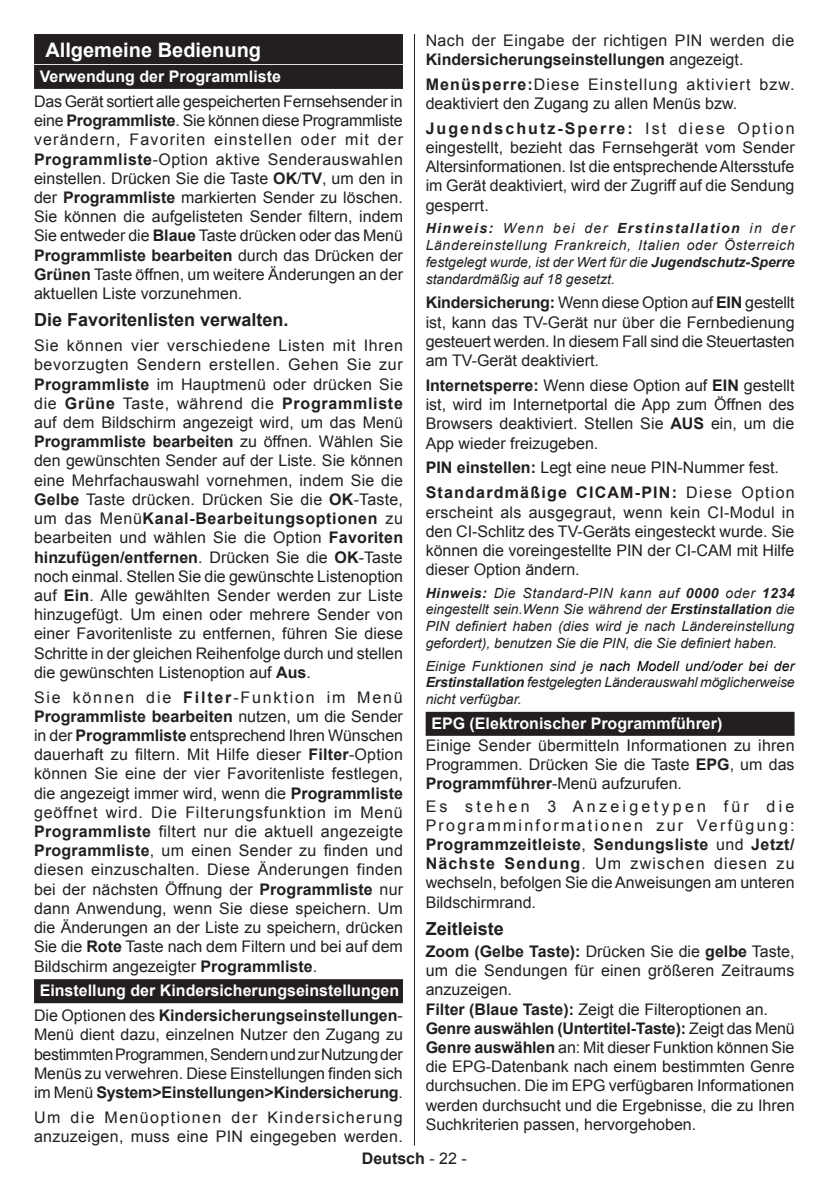
<style>
.page{position:relative;width:840px;height:1191px;background:#fff}
.page>*{position:absolute;margin:0;border:0;box-sizing:border-box;transform-origin:0 0}
.t1{font:700 20px "Arial";color:#fff}
.t2{font:700 18px "Arial";color:#231f20}
.t3{font:16px/19.2px "Arial";color:#231f20;text-align:justify}
.t4{font:700 16px/24.8px "Arial";color:#fff;text-align:center}
.t5{font:16px/19.2px "Arial";letter-spacing:.025em;color:#231f20}
.t6{font:700 16px/24.8px "Arial";letter-spacing:.075em;color:#231f20}
.t7{font:16px/19.2px "Arial";letter-spacing:.02em;color:#231f20}
.t8{font:700 16px "Arial";color:#231f20}
.t9{font:italic 14px/16.8px "Arial";color:#231f20;text-align:justify}
.s1{font-weight:700}
.s2{font-weight:400;color:#231f20}
.s3{color:#231f20}
.s4{font-weight:400}
.s5{color:#000001}
</style>
<div class="page">
<hr style="left:414px;top:34px;width:1px;height:1111px;background:#231f20">
<div style="left:34px;top:34px;width:369px;height:30px;background:#231f20"></div>
<div style="left:34px;top:65px;width:369px;height:24px;background:#231f20"></div>
<div style="left:34px;top:979px;width:369px;height:24px;background:#231f20"></div>
<div style="left:425px;top:712px;width:369px;height:24px;background:#231f20"></div>
<p class="t1" style="left:45px;top:37px;width:217px">Allgemeine Bedienung</p>
<p class="t4" style="left:40px;top:65px;width:242px">Verwendung der Programmliste</p>
<p class="t3" style="left:34px;top:92px;width:370px">Das Gerät sortiert alle gespeicherten Fernsehsender in eine <span class="s1">Programmliste</span>. Sie können diese Programmliste verändern, Favoriten einstellen oder mit der <span class="s1">Programmliste</span>-Option aktive Senderauswahlen einstellen. Drücken Sie die Taste <span class="s1">OK</span>/<span class="s1">TV</span>, um den in der <span class="s1">Programmliste</span> markierten Sender zu löschen.<br>Sie können die aufgelisteten Sender filtern, indem Sie entweder die <span class="s1">Blaue</span> Taste drücken oder das Menü <span class="s1">Programmliste bearbeiten</span> durch das Drücken der <span class="s1">Grünen</span> Taste öffnen, um weitere Änderungen an der aktuellen Liste vorzunehmen.</p>
<p class="t2" style="left:34px;top:308px;width:256px">Die Favoritenlisten verwalten.</p>
<p class="t3" style="left:34px;top:336px;width:370px">Sie können vier verschiedene Listen mit Ihren bevorzugten Sendern erstellen. Gehen Sie zur <span class="s1">Programmliste</span> im Hauptmenü oder drücken Sie die <span class="s1">Grüne</span> Taste, während die <span class="s1">Programmliste </span>auf dem Bildschirm angezeigt wird, um das Menü <span class="s1">Programmliste bearbeiten</span> zu öffnen. Wählen Sie den gewünschten Sender auf der Liste. Sie können eine Mehrfachauswahl vornehmen, indem Sie die <span class="s1">Gelbe</span> Taste drücken. Drücken Sie die <span class="s1">OK</span>-Taste, um das Menü<span class="s1">Kanal-Bearbeitungsoptionen</span> zu bearbeiten und wählen Sie die Option <span class="s1">Favoriten hinzufügen/entfernen</span>. Drücken Sie die <span class="s1">OK</span>-Taste noch einmal. Stellen Sie die gewünschte Listenoption auf <span class="s1">Ein</span>. Alle gewählten Sender werden zur Liste hinzugefügt. Um einen oder mehrere Sender von einer Favoritenliste zu entfernen, führen Sie diese Schritte in der gleichen Reihenfolge durch und stellen die gewünschten Listenoption auf <span class="s1">Aus</span>.</p>
<p class="t3" style="left:34px;top:687px;width:370px">Sie können die <span class="s1">Filter</span>-Funktion im Menü <span class="s1">Programmliste bearbeiten</span> nutzen, um die Sender in der <span class="s1">Programmliste</span> entsprechend Ihren Wünschen dauerhaft zu filtern. Mit Hilfe dieser <span class="s1">Filter</span>-Option können Sie eine der vier Favoritenliste festlegen, die angezeigt immer wird, wenn die <span class="s1">Programmliste </span>geöffnet wird. Die Filterungsfunktion im Menü <span class="s1">Programmliste</span> filtert nur die aktuell angezeigte <span class="s1">Programmliste</span>, um einen Sender zu finden und diesen einzuschalten. Diese Änderungen finden bei der nächsten Öffnung der <span class="s1">Programmliste</span> nur dann Anwendung, wenn Sie diese speichern. Um die Änderungen an der Liste zu speichern, drücken Sie die <span class="s1">Rote</span> Taste nach dem Filtern und bei auf dem Bildschirm angezeigter <span class="s1">Programmliste</span>.</p>
<p class="t4" style="left:34px;top:978px;width:370px">Einstellung der Kindersicherungseinstellungen<br><span class="s2">Die Optionen des</span> <span class="s3">Kindersicherungseinstellungen</span><span class="s2">-</span></p>
<p class="t3" style="left:34px;top:1025px;width:370px">Menü dient dazu, einzelnen Nutzer den Zugang zu bestimmten Programmen, Sendern und zur Nutzung der Menüs zu verwehren. Diese Einstellungen finden sich im Menü <span class="s1">System&gt;Einstellungen&gt;Kindersicherung</span>.</p>
<p class="t7" style="left:34px;top:1107px;width:370px">Um die Menüoptionen der Kindersicherung anzuzeigen, muss eine PIN eingegeben werden.</p>
<p class="t5" style="left:425px;top:31px;width:370px">Nach der Eingabe der richtigen PIN werden die<br><span class="s1">Kindersicherungseinstellungen</span> angezeigt.</p>
<p class="t3" style="left:425px;top:75px;width:370px"><span class="s1">Menüsperre:</span>Diese Einstellung aktiviert bzw. deaktiviert den Zugang zu allen Menüs bzw.</p>
<p class="t3" style="left:425px;top:119px;width:370px"><span class="s1">Jugendschutz-Sperre:</span> Ist diese Option eingestellt, bezieht das Fernsehgerät vom Sender Altersinformationen. Ist die entsprechende Altersstufe im Gerät deaktiviert, wird der Zugriff auf die Sendung gesperrt.</p>
<p class="t9" style="left:425px;top:220px;width:370px"><span class="s1">Hinweis:</span> Wenn bei der <span class="s1">Erstinstallation</span> in der Ländereinstellung Frankreich, Italien oder Österreich festgelegt wurde, ist der Wert für die <span class="s1">Jugendschutz-Sperre </span>standardmäßig auf 18 gesetzt.</p>
<p class="t3" style="left:425px;top:293px;width:370px"><span class="s1">Kindersicherung:</span> Wenn diese Option auf <span class="s1">EIN</span> gestellt ist, kann das TV-Gerät nur über die Fernbedienung gesteuert werden. In diesem Fall sind die Steuertasten am TV-Gerät deaktiviert.</p>
<p class="t3" style="left:425px;top:376px;width:370px"><span class="s1">Internetsperre:</span> Wenn diese Option auf <span class="s1">EIN</span> gestellt ist, wird im Internetportal die App zum Öffnen des Browsers deaktiviert. Stellen Sie <span class="s1">AUS</span> ein, um die App wieder freizugeben.</p>
<p class="t6" style="left:425px;top:456px;width:370px">PIN einstellen: <span class="s4">Legt eine neue PIN-Nummer fest.<br></span>Standardmäßige CICAM-PIN: <span class="s4">Diese Option</span></p>
<p class="t3" style="left:425px;top:502px;width:370px">erscheint als ausgegraut, wenn kein CI-Modul in den CI-Schlitz des TV-Geräts eingesteckt wurde. Sie können die voreingestellte PIN der CI-CAM mit Hilfe dieser Option ändern.</p>
<p class="t9" style="left:425px;top:584px;width:370px"><span class="s1">Hinweis:</span> Die Standard-PIN kann auf <span class="s1">0000</span> oder <span class="s1">1234 </span>eingestellt sein.Wenn Sie während der <span class="s1">Erstinstallation</span> die PIN definiert haben (dies wird je nach Ländereinstellung gefordert), benutzen Sie die PIN, die Sie definiert haben.</p>
<p class="t9" style="left:425px;top:657px;width:370px">Einige Funktionen sind je <span class="s5">nach Modell und/oder bei der </span><span class="s1">Erstinstallation</span> festgelegten Länderauswahl möglicherweise nicht verfügbar.</p>
<p class="t4" style="left:431px;top:711px;width:292px">EPG (Elektronischer Programmführer)</p>
<p class="t3" style="left:425px;top:736px;width:370px">Einige Sender übermitteln Informationen zu ihren Programmen. Drücken Sie die Taste <span class="s1">EPG</span>, um das <span class="s1">Programmführer</span>-Menü aufzurufen.</p>
<p class="t3" style="left:425px;top:796px;width:370px">Es stehen 3 Anzeigetypen für die Programminformationen zur Verfügung:<br><span class="s1">Programmzeitleiste</span>, <span class="s1">Sendungsliste</span> und <span class="s1">Jetzt/ Nächste Sendung</span>. Um zwischen diesen zu wechseln, befolgen Sie die Anweisungen am unteren Bildschirmrand.</p>
<p class="t2" style="left:425px;top:916px;width:80px">Zeitleiste</p>
<p class="t3" style="left:425px;top:941px;width:370px;text-align:left"><span class="s1">Zoom (Gelbe Taste):</span> Drücken Sie die <span class="s1">gelbe</span> Taste, um die Sendungen für einen größeren Zeitraums anzuzeigen.<br><span class="s1">Filter (Blaue Taste):</span> Zeigt die Filteroptionen an.<br><span class="s1">Genre auswählen (Untertitel-Taste):</span> Zeigt das Menü <span class="s1">Genre auswählen</span> an: Mit dieser Funktion können Sie die EPG-Datenbank nach einem bestimmten Genre durchsuchen. Die im EPG verfügbaren Informationen werden durchsucht und die Ergebnisse, die zu Ihren Suchkriterien passen, hervorgehoben.</p>
<p class="t8" style="left:361px;top:1148px;width:106px">Deutsch <span class="s4">- 22 -</span></p>
</div>
